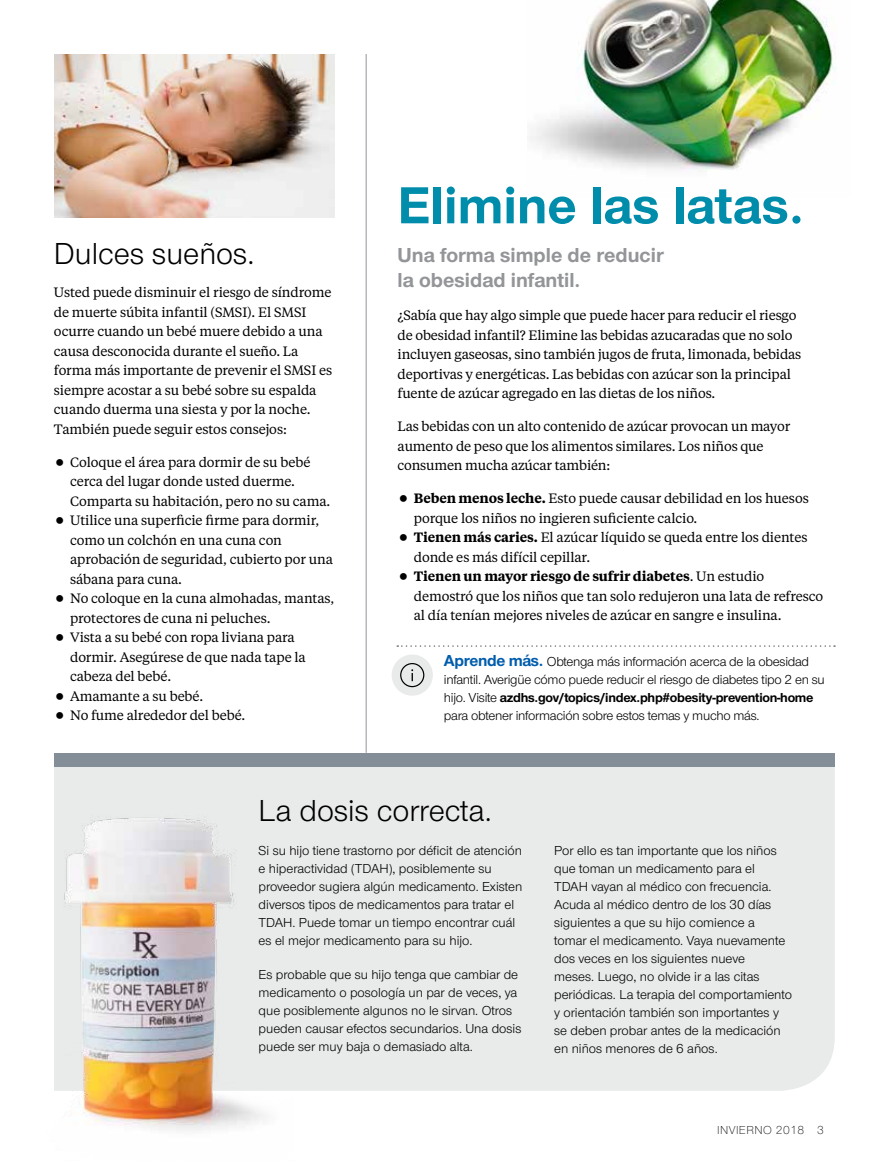
<style>
.page{position:relative;width:878px;height:1161px;background:#fff}
.page>*{position:absolute;margin:0;border:0;box-sizing:border-box;transform-origin:0 0}
.t1{font:700 54px "UHC Sans";color:#008dab}
.t2{font:31.5px "UHC Sans";color:#000}
.t3{font:700 21px/25.2px "UHC Sans";color:#939598}
.t4{font:13.5px/19.5px "UHC Serif Text";letter-spacing:-.01em;color:#000}
.t5{font:13.5px/18px "UHC Sans";color:#000}
.t6{font:13.5px/18px "UHC Sans";letter-spacing:-.02em;color:#000}
.t7{font:300 12px "UHC Sans";letter-spacing:.04em;color:#000}
.s1{font-weight:600}
.s2{font-weight:700;font-size:16.5px;color:#005dac}
.s3{font-weight:700}
</style>
<div class="page">
<div style="left:54px;top:766px;width:780px;height:325px;background:#e9eaea"></div>
<img style="left:54px;top:799px;width:239px;height:332px">
<div style="left:54px;top:753px;width:780px;height:13px;background:#838e98"></div>
<img style="left:529px;top:0;width:307px;height:171px">
<hr style="left:366px;top:54px;width:1px;height:699px;background:#939598">
<svg style="left:397px;top:645px;width:438px;height:2px"></svg>
<div style="left:391px;top:655px;width:42px;height:41px;background:#e9eaea;border-radius:50%"></div>
<svg style="left:400px;top:663px;width:24px;height:24px"></svg>
<img style="left:54px;top:54px;width:280px;height:163px">
<h2 class="t2" style="left:54px;top:233px;width:202px">Dulces sueños.</h2>
<p class="t4" style="left:54px;top:282px;width:280px">Usted puede disminuir el riesgo de síndrome de muerte súbita infantil (SMSI). El SMSI ocurre cuando un bebé muere debido a una causa desconocida durante el sueño. La forma más importante de prevenir el SMSI es siempre acostar a su bebé sobre su espalda cuando duerma una siesta y por la noche.<br>También puede seguir estos consejos:</p>
<p class="t4" style="left:70px;top:451px;width:266px">Coloque el área para dormir de su bebé cerca del lugar donde usted duerme.<br>Comparta su habitación, pero no su cama.<br>Utilice una superficie firme para dormir, como un colchón en una cuna con aprobación de seguridad, cubierto por una sábana para cuna.<br>No coloque en la cuna almohadas, mantas, protectores de cuna ni peluches.<br>Vista a su bebé con ropa liviana para dormir. Asegúrese de que nada tape la cabeza del bebé.<br>Amamante a su bebé.<br>No fume alrededor del bebé.</p>
<h1 class="t1" style="left:397px;top:169px;width:408px">Elimine las latas.</h1>
<h3 class="t3" style="left:397px;top:242px;width:267px">Una forma simple de reducir la obesidad infantil.</h3>
<p class="t4" style="left:397px;top:305px;width:405px">¿Sabía que hay algo simple que puede hacer para reducir el riesgo de obesidad infantil? Elimine las bebidas azucaradas que no solo incluyen gaseosas, sino también jugos de fruta, limonada, bebidas deportivas y energéticas. Las bebidas con azúcar son la principal fuente de azúcar agregado en las dietas de los niños.</p>
<p class="t4" style="left:397px;top:416px;width:394px">Las bebidas con un alto contenido de azúcar provocan un mayor aumento de peso que los alimentos similares. Los niños que consumen mucha azúcar también:</p>
<p class="t4" style="left:414px;top:488px;width:411px"><span class="s1">Beben menos leche.</span> Esto puede causar debilidad en los huesos porque los niños no ingieren suficiente calcio.<br><span class="s1">Tienen más caries.</span> El azúcar líquido se queda entre los dientes donde es más difícil cepillar.<br><span class="s1">Tienen un mayor riesgo de sufrir diabetes</span>. Un estudio demostró que los niños que tan solo redujeron una lata de refresco al día tenían mejores niveles de azúcar en sangre e insulina.</p>
<p class="t6" style="left:444px;top:653px;width:382px"><span class="s2">Aprende más.</span> Obtenga más información acerca de la obesidad infantil. Averigüe cómo puede reducir el riesgo de diabetes tipo 2 en su hijo. Visite <span class="s3">azdhs.gov/topics/index.php#obesity-prevention-home </span>para obtener información sobre estos temas y mucho más.</p>
<h2 class="t2" style="left:259px;top:790px;width:235px">La dosis correcta.</h2>
<p class="t5" style="left:259px;top:841px;width:265px">Si su hijo tiene trastorno por déficit de atención e hiperactividad (TDAH), posiblemente su proveedor sugiera algún medicamento. Existen diversos tipos de medicamentos para tratar el TDAH. Puede tomar un tiempo encontrar cuál es el mejor medicamento para su hijo.</p>
<p class="t5" style="left:259px;top:965px;width:264px">Es probable que su hijo tenga que cambiar de medicamento o posología un par de veces, ya que posiblemente algunos no le sirvan. Otros pueden causar efectos secundarios. Una dosis puede ser muy baja o demasiado alta.</p>
<p class="t5" style="left:554px;top:841px;width:239px">Por ello es tan importante que los niños que toman un medicamento para el<br>TDAH vayan al médico con frecuencia.<br>Acuda al médico dentro de los 30 días siguientes a que su hijo comience a<br>tomar el medicamento. Vaya nuevamente dos veces en los siguientes nueve<br>meses. Luego, no olvide ir a las citas periódicas. La terapia del comportamiento y orientación también son importantes y se deben probar antes de la medicación en niños menores de 6 años.</p>
<p class="t7" style="left:717px;top:1122px;width:108px">INVIERNO 2018 3</p>
</div>
